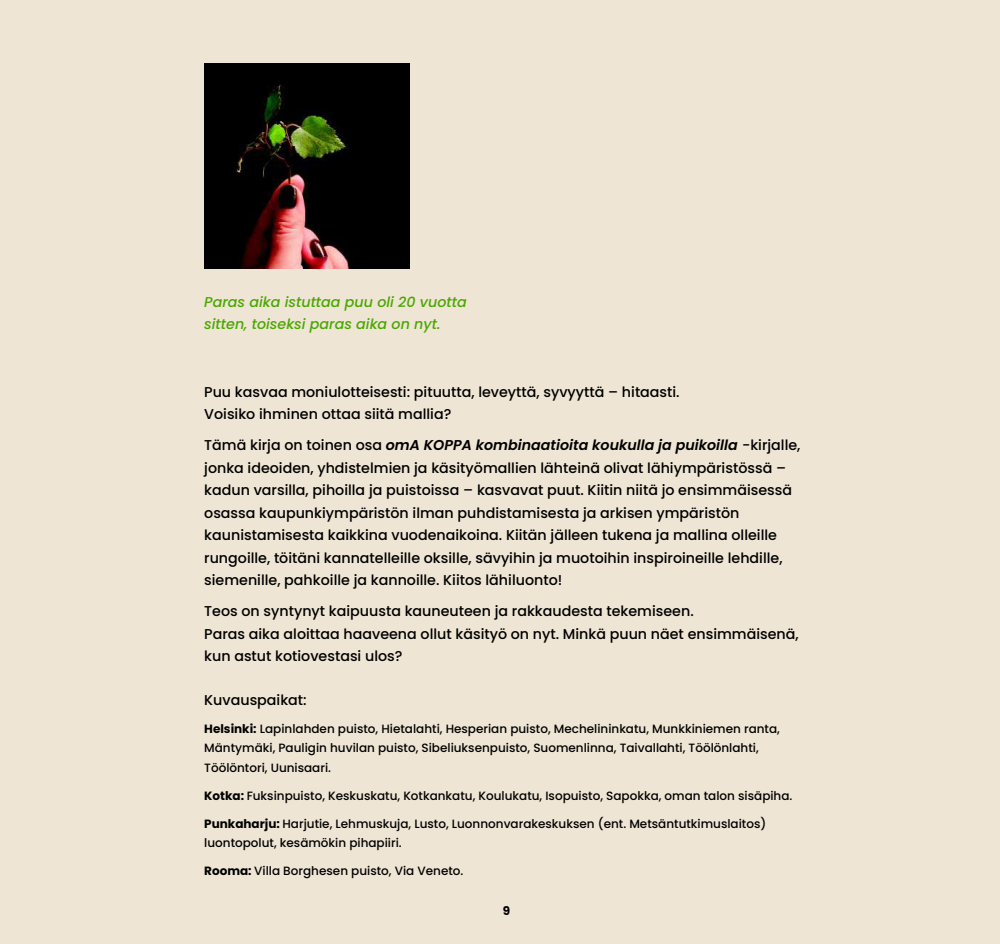
<style>
.page{position:relative;width:1000px;height:944px;background:#fff}
.page>*{position:absolute;margin:0;border:0;box-sizing:border-box;transform-origin:0 0}
.t1{font:500 14.25px/22.5px "Poppins";color:#000}
.t2{font:italic 500 14.25px/22.5px "Poppins";color:#4aa700}
.t3{font:500 12px/19.5px "Poppins";color:#000}
.t4{font:700 12px "Poppins";color:#000}
.s1{font-weight:600;font-style:italic}
.s2{font-weight:700}
</style>
<div class="page">
<div style="left:0;top:0;width:999px;height:944px;background:#eee5d4"></div>
<img style="left:204px;top:64px;width:205px;height:205px">
<p class="t2" style="left:204px;top:291px;width:264px">Paras aika istuttaa puu oli 20 vuotta sitten, toiseksi paras aika on nyt.</p>
<p class="t1" style="left:204px;top:380px;width:477px">Puu kasvaa moniulotteisesti: pituutta, leveyttä, syvyyttä – hitaasti.<br>Voisiko ihminen ottaa siitä mallia?</p>
<p class="t1" style="left:204px;top:434px;width:597px">Tämä kirja on toinen osa <span class="s1">omA KOPPA kombinaatioita koukulla ja puikoilla</span> -kirjalle, jonka ideoiden, yhdistelmien ja käsityömallien lähteinä olivat lähiympäristössä – kadun varsilla, pihoilla ja puistoissa – kasvavat puut. Kiitin niitä jo ensimmäisessä osassa kaupunkiympäristön ilman puhdistamisesta ja arkisen ympäristön kaunistamisesta kaikkina vuodenaikoina. Kiitän jälleen tukena ja mallina olleille rungoille, töitäni kannatelleille oksille, sävyihin ja muotoihin inspiroineille lehdille, siemenille, pahkoille ja kannoille. Kiitos lähiluonto!</p>
<p class="t1" style="left:204px;top:600px;width:595px">Teos on syntynyt kaipuusta kauneuteen ja rakkaudesta tekemiseen.<br>Paras aika aloittaa haaveena ollut käsityö on nyt. Minkä puun näet ensimmäisenä, kun astut kotiovestasi ulos?</p>
<p class="t1" style="left:204px;top:689px;width:104px">Kuvauspaikat:</p>
<p class="t3" style="left:204px;top:719px;width:577px"><span class="s2">Helsinki:</span> Lapinlahden puisto, Hietalahti, Hesperian puisto, Mechelininkatu, Munkkiniemen ranta,<br>Mäntymäki, Pauligin huvilan puisto, Sibeliuksenpuisto, Suomenlinna, Taivallahti, Töölönlahti,<br>Töölöntori, Uunisaari.</p>
<p class="t3" style="left:204px;top:786px;width:589px"><span class="s2">Kotka:</span> Fuksinpuisto, Keskuskatu, Kotkankatu, Koulukatu, Isopuisto, Sapokka, oman talon sisäpiha.</p>
<p class="t3" style="left:204px;top:814px;width:563px"><span class="s2">Punkaharju:</span> Harjutie, Lehmuskuja, Lusto, Luonnonvarakeskuksen (ent. Metsäntutkimuslaitos) luontopolut, kesämökin pihapiiri.</p>
<p class="t3" style="left:204px;top:861px;width:261px"><span class="s2">Rooma:</span> Villa Borghesen puisto, Via Veneto.</p>
<p class="t4" style="left:502px;top:904px;width:9px">9</p>
</div>
